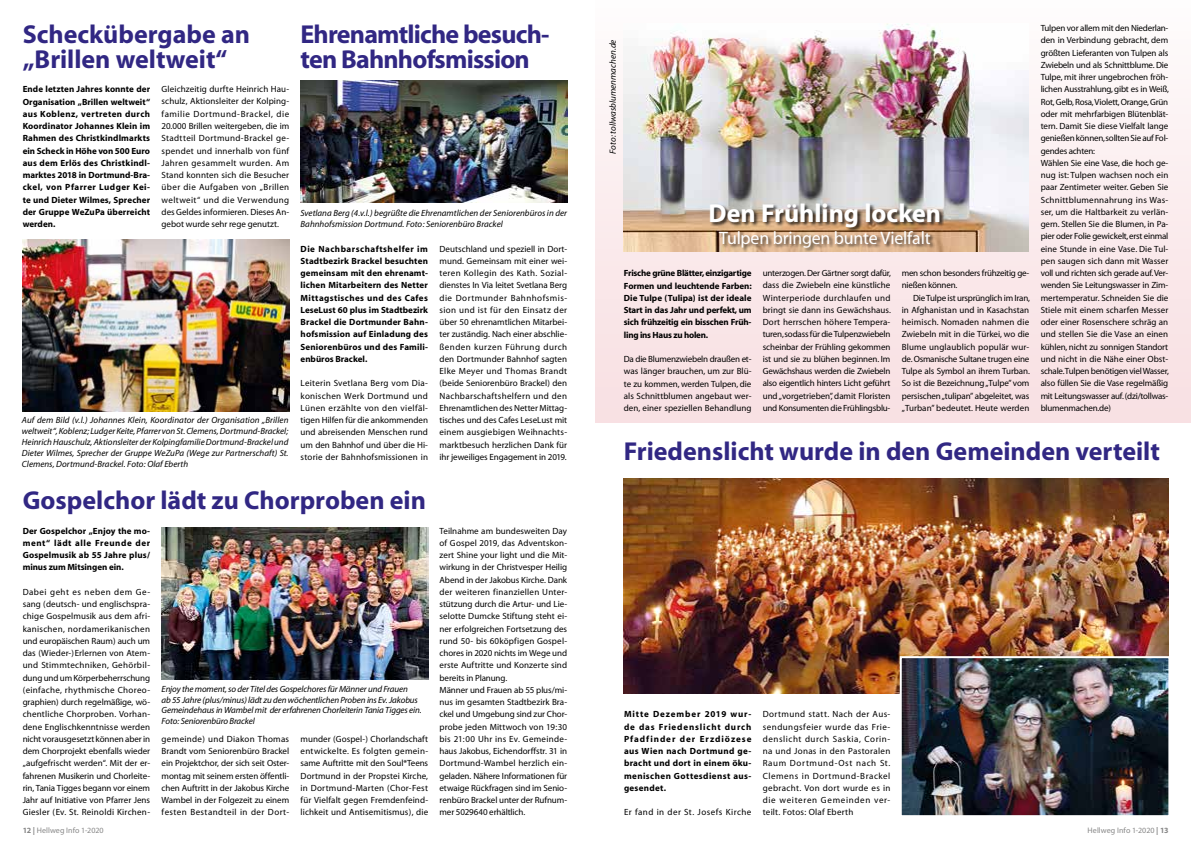
<style>
.page{position:relative;width:1191px;height:842px;background:#fff}
.page>*{position:absolute;margin:0;border:0;box-sizing:border-box;transform-origin:0 0}
.t1{font:700 26px/25px "Myriad";color:#312783}
.t2{font:700 26px/25px "Myriad";letter-spacing:-.03em;color:#312783}
.t3{font:700 26px "Myriad";color:#fff}
.t4{font:18px "Myriad";letter-spacing:-.01em;color:#fff}
.t5{font:9px/12.2px "Myriad";letter-spacing:-.005em;color:#000;text-align:justify}
.t6{font:700 9px/12.2px "Myriad";letter-spacing:.01em;color:#000;text-align:justify}
.t7{font:italic 9px/10.8px "Myriad";letter-spacing:-.01em;color:#000}
.t8{font:9px/12.2px "Myriad";letter-spacing:-.025em;color:#000}
.t9{font:9px "Myriad";letter-spacing:.05em;color:#000}
.t10{font:8px "Myriad";letter-spacing:.005em;color:#878787}
.s1{font-weight:700}
</style>
<div class="page">
<img style="left:162px;top:527px;width:266px;height:152px">
<img style="left:23px;top:240px;width:266px;height:171px">
<img style="left:300px;top:80px;width:267px;height:123px">
<div style="left:595px;top:0;width:596px;height:423px;background:linear-gradient(to bottom,#fefcfc,#f8dee1)"></div>
<img style="left:624px;top:478px;width:544px;height:215px">
<img style="left:902px;top:659px;width:265px;height:155px">
<div style="left:899px;top:656px;width:271px;height:161px;border:2px solid #fff"></div>
<img style="left:624px;top:23px;width:404px;height:229px">
<div style="left:709px;top:203px;width:235px;height:49px;background:#000;opacity:.75"></div>
<h1 class="t1" style="left:23px;top:22px;width:229px">Scheckübergabe an „Brillen weltweit“</h1>
<h1 class="t2" style="left:300px;top:22px;width:250px">Ehrenamtliche besuch&shy;ten Bahnhofsmission</h1>
<p class="t6" style="left:23px;top:84px;width:129px">Ende letzten Jahres konnte der Organisation „Brillen weltweit“ aus Koblenz, vertreten durch Koordinator Johannes Klein im Rahmen des Christkindlmarkts ein Scheck in Höhe von 500 Euro aus dem Erlös des Christkindl&shy;marktes 2018 in Dortmund-Bra&shy;ckel, von Pfarrer Ludger Kei&shy;te und Dieter Wilmes, Sprecher der Gruppe WeZuPa überreicht werden.</p>
<p class="t5" style="left:162px;top:84px;width:129px">Gleichzeitig durfte Heinrich Hau&shy;schulz, Aktionsleiter der Kolping&shy;familie Dortmund-Brackel, die 20.000 Brillen weitergeben, die im Stadtteil Dortmund-Brackel ge&shy;spendet und innerhalb von fünf Jahren gesammelt wurden. Am Stand konnten sich die Besucher über die Aufgaben von „Brillen weltweit“ und die Verwendung des Geldes informieren. Dieses An&shy;gebot wurde sehr rege genutzt.</p>
<p class="t7" style="left:22px;top:415px;width:268px;text-align:justify">Auf dem Bild (v.l.) Johannes Klein, Koordinator der Organisation „Brillen weltweit“, Koblenz; Ludger Keite, Pfarrer von St. Clemens, Dortmund-Brackel; Heinrich Hauschulz, Aktionsleiter der Kolpingfamilie Dortmund-Brackel und Dieter Wilmes, Sprecher der Gruppe WeZuPa (Wege zur Partnerschaft) St.<br>Clemens, Dortmund-Brackel. Foto: Olaf Eberth</p>
<p class="t7" style="left:300px;top:208px;width:268px">Svetlana Berg (4.v.l.) begrüßte die Ehrenamtlichen der Seniorenbüros in der<br>Bahnhofsmission Dortmund. Foto: Seniorenbüro Brackel</p>
<p class="t6" style="left:300px;top:243px;width:129px">Die Nachbarschaftshelfer im Stadtbezirk Brackel besuchten gemeinsam mit den ehrenamt&shy;lichen Mitarbeitern des Netter Mittagstisches und des Cafes LeseLust 60 plus im Stadtbezirk Brackel die Dortmunder Bahn&shy;hofsmission auf Einladung des Seniorenbüros und des Famili&shy;enbüros Brackel.</p>
<p class="t5" style="left:300px;top:378px;width:129px">Leiterin Svetlana Berg vom Dia&shy;konischen Werk Dortmund und Lünen erzählte von den vielfäl&shy;tigen Hilfen für die ankommenden und abreisenden Menschen rund um den Bahnhof und über die Hi&shy;storie der Bahnhofsmissionen in</p>
<p class="t5" style="left:439px;top:243px;width:129px">Deutschland und speziell in Dort&shy;mund. Gemeinsam mit einer wei&shy;teren Kollegin des Kath. Sozial&shy;dienstes In Via leitet Svetlana Berg die Dortmunder Bahnhofsmis&shy;sion und ist für den Einsatz der über 50 ehrenamtlichen Mitarbei&shy;ter zuständig. Nach einer abschlie&shy;ßenden kurzen Führung durch den Dortmunder Bahnhof sagten Elke Meyer und Thomas Brandt (beide Seniorenbüro Brackel) den Nachbarschaftshelfern und den Ehrenamtlichen des Netter Mittag&shy;tisches und des Cafes LeseLust mit einem ausgiebigen Weihnachts&shy;marktbesuch herzlichen Dank für ihr jeweiliges Engagement in 2019.</p>
<h1 class="t1" style="left:23px;top:488px;width:405px">Gospelchor lädt zu Chorproben ein</h1>
<p class="t6" style="left:23px;top:525px;width:129px">Der Gospelchor „Enjoy the mo&shy;ment“ lädt alle Freunde der Gospelmusik ab 55 Jahre plus/ minus zum Mitsingen ein.</p>
<p class="t5" style="left:23px;top:586px;width:129px">Dabei geht es neben dem Ge&shy;sang (deutsch- und englischspra&shy;chige Gospelmusik aus dem afri&shy;kanischen, nordamerikanischen und europäischen Raum) auch um das (Wieder-)Erlernen von Atem&shy;und Stimmtechniken, Gehörbil&shy;dung und um Körperbeherrschung (einfache, rhythmische Choreo&shy;graphien) durch regelmäßige, wö&shy;chentliche Chorproben. Vorhan&shy;dene Englischkenntnisse werden nicht vorausgesetzt können aber in dem Chorprojekt ebenfalls wieder „aufgefrischt werden“. Mit der er&shy;fahrenen Musikerin und Chorleite&shy;rin, Tania Tigges begann vor einem Jahr auf Initiative von Pfarrer Jens Giesler (Ev. St. Reinoldi Kirchen-</p>
<p class="t7" style="left:162px;top:684px;width:262px">Enjoy the moment, so der Titel des Gospelchores für Männer und Frauen<br>ab 55 Jahre (plus/minus) lädt zu den wöchentlichen Proben ins Ev. Jakobus Gemeindehaus in Wambel mit der erfahrenen Chorleiterin Tania Tigges ein.<br>Foto: Seniorenbüro Brackel</p>
<p class="t5" style="left:162px;top:733px;width:129px">gemeinde) und Diakon Thomas Brandt vom Seniorenbüro Brackel ein Projektchor, der sich seit Oster&shy;montag mit seinem ersten öffentli&shy;chen Auftritt in der Jakobus Kirche Wambel in der Folgezeit zu einem festen Bestandteil in der Dort-</p>
<p class="t5" style="left:300px;top:733px;width:129px">munder (Gospel-) Chorlandschaft entwickelte. Es folgten gemein&shy;same Auftritte mit den Soul*Teens Dortmund in der Propstei Kirche, in Dortmund-Marten (Chor-Fest für Vielfalt gegen Fremdenfeind&shy;lichkeit und Antisemitismus), die</p>
<p class="t5" style="left:439px;top:525px;width:129px;text-align:left">Teilnahme am bundesweiten Day of Gospel 2019, das Adventskon&shy;zert Shine your light und die Mit&shy;wirkung in der Christvesper Heilig<br>Abend in der Jakobus Kirche. Dank der weiteren finanziellen Unter&shy;stützung durch die Artur- und Lie&shy;selotte Dumcke Stiftung steht ei&shy;ner erfolgreichen Fortsetzung des rund 50- bis 60köpfigen Gospel&shy;chores in 2020 nichts im Wege und erste Auftritte und Konzerte sind bereits in Planung.<br>Männer und Frauen ab 55 plus/mi&shy;nus im gesamten Stadtbezirk Bra&shy;ckel und Umgebung sind zur Chor&shy;probe jeden Mittwoch von 19:30 bis 21:00 Uhr ins Ev. Gemeinde&shy;haus Jakobus, Eichendorffstr. 31 in<br>Dortmund-Wambel herzlich ein&shy;geladen. Nähere Informationen für etwaige Rückfragen sind im Senio&shy;renbüro Brackel unter der Rufnum&shy;mer 5029640 erhältlich.</p>
<p class="t7" style="left:607px;top:154px;width:116px;rotate:-90deg">Foto: tollwasblumenmachen.de</p>
<h1 class="t3" style="left:708px;top:200px;width:234px">Den Frühling locken</h1>
<h2 class="t4" style="left:719px;top:229px;width:213px">Tulpen bringen bunte Vielfalt</h2>
<p class="t6" style="left:624px;top:267px;width:129px">Frische grüne Blätter, einzigartige Formen und leuchtende Farben:<br>Die Tulpe (Tulipa) ist der ideale Start in das Jahr und perfekt, um sich frühzeitig ein bisschen Früh&shy;ling ins Haus zu holen.</p>
<p class="t5" style="left:624px;top:353px;width:129px">Da die Blumenzwiebeln draußen et&shy;was länger brauchen, um zur Blü&shy;te zu kommen, werden Tulpen, die als Schnittblumen angebaut wer&shy;den, einer speziellen Behandlung</p>
<p class="t5" style="left:763px;top:267px;width:130px">unterzogen. Der Gärtner sorgt dafür, dass die Zwiebeln eine künstliche Winterperiode durchlaufen und bringt sie dann ins Gewächshaus.<br>Dort herrschen höhere Tempera&shy;turen, sodass für die Tulpenzwiebeln scheinbar der Frühling gekommen ist und sie zu blühen beginnen. Im Gewächshaus werden die Zwiebeln also eigentlich hinters Licht geführt und „vorgetrieben”, damit Floristen und Konsumenten die Frühlingsblu-</p>
<p class="t8" style="left:901px;top:267px;width:129px">men schon besonders frühzeitig ge&shy;nießen können.</p>
<p class="t5" style="left:901px;top:292px;width:130px;text-indent:11px">Die Tulpe ist ursprünglich im Iran, in Afghanistan und in Kasachstan heimisch. Nomaden nahmen die Zwiebeln mit in die Türkei, wo die Blume unglaublich populär wur&shy;de. Osmanische Sultane trugen eine Tulpe als Symbol an ihrem Turban.<br>So ist die Bezeichnung „Tulpe” vom persischen „tulipan” abgeleitet, was „Turban” bedeutet. Heute werden</p>
<p class="t5" style="left:1040px;top:22px;width:130px;text-align:left">Tulpen vor allem mit den Niederlan&shy;den in Verbindung gebracht, dem größten Lieferanten von Tulpen als Zwiebeln und als Schnittblume. Die Tulpe, mit ihrer ungebrochen fröh&shy;lichen Ausstrahlung, gibt es in Weiß, Rot, Gelb, Rosa, Violett, Orange, Grün oder mit mehrfarbigen Blütenblät&shy;tern. Damit Sie diese Vielfalt lange genießen können, sollten Sie auf Fol&shy;gendes achten:<br>Wählen Sie eine Vase, die hoch ge&shy;nug ist: Tulpen wachsen noch ein paar Zentimeter weiter. Geben Sie Schnittblumennahrung ins Was&shy;ser, um die Haltbarkeit zu verlän&shy;gern. Stellen Sie die Blumen, in Pa&shy;pier oder Folie gewickelt, erst einmal eine Stunde in eine Vase. Die Tul&shy;pen saugen sich dann mit Wasser voll und richten sich gerade auf. Ver&shy;wenden Sie Leitungswasser in Zim&shy;mertemperatur. Schneiden Sie die Stiele mit einem scharfen Messer oder einer Rosenschere schräg an und stellen Sie die Vase an einen kühlen, nicht zu sonnigen Standort und nicht in die Nähe einer Obst&shy;schale.Tulpen benötigen viel Wasser, also füllen Sie die Vase regelmäßig mit Leitungswasser auf. (dzi/tollwas&shy;blumenmachen.de)</p>
<h1 class="t1" style="left:624px;top:439px;width:537px">Friedenslicht wurde in den Gemeinden verteilt</h1>
<p class="t6" style="left:624px;top:709px;width:129px">Mitte Dezember 2019 wur&shy;de das Friedenslicht durch Pfadfinder der Erzdiözese aus Wien nach Dortmund ge&shy;bracht und dort in einem öku&shy;menischen Gottesdienst aus&shy;gesendet.</p>
<p class="t9" style="left:624px;top:808px;width:129px">Er fand in der St. Josefs Kirche</p>
<p class="t5" style="left:763px;top:709px;width:129px">Dortmund statt. Nach der Aus&shy;sendungsfeier wurde das Frie&shy;denslicht durch Saskia, Corin&shy;na und Jonas in den Pastoralen Raum Dortmund-Ost nach St.<br>Clemens in Dortmund-Brackel gebracht. Von dort wurde es in die weiteren Gemeinden ver&shy;teilt. Fotos: Olaf Eberth</p>
<p class="t10" style="left:23px;top:826px;width:83px"><span class="s1">12 |</span> Hellweg Info 1-2020</p>
<p class="t10" style="left:1087px;top:826px;width:82px">Hellweg Info 1-2020 <span class="s1">| 13</span></p>
</div>
